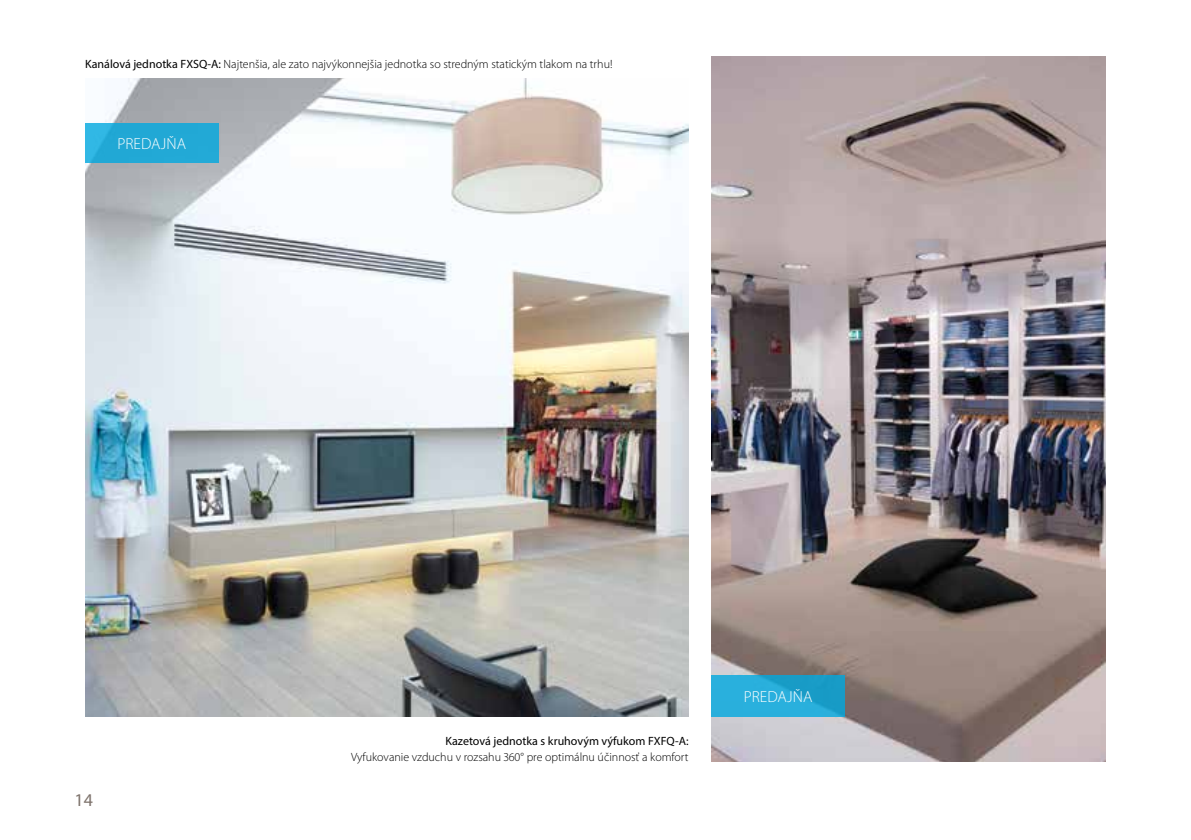
<style>
.page{position:relative;width:1191px;height:840px;background:#fff}
.page>*{position:absolute;margin:0;border:0;box-sizing:border-box;transform-origin:0 0}
.t1{font:18px "Myriad Pro";color:#7d726b}
.t2{font:300 16px "Myriad Pro";color:#fff}
.t3{font:300 12px "Myriad Pro";color:#000}
.t4{font:12px "Myriad Pro";color:#000}
.s1{font-weight:400}
</style>
<div class="page">
<img style="left:85px;top:79px;width:603px;height:636px">
<img style="left:711px;top:57px;width:395px;height:704px">
<svg style="left:711px;top:675px;width:134px;height:41px;fill:#29afdc"></svg>
<div style="left:85px;top:123px;width:133px;height:39px;background:linear-gradient(to right,#27aedb,#1fa6d3)"></div>
<p class="t3" style="left:85px;top:57px;width:529px"><span class="s1">Kanálová jednotka FXSQ-A:</span> Najtenšia, ale zato najvýkonnejšia jednotka so stredným statickým tlakom na trhu!</p>
<h2 class="t2" style="left:117px;top:134px;width:70px">PREDAJŇA</h2>
<h1 class="t1" style="left:75px;top:788px;width:20px">14</h1>
<p class="t4" style="left:445px;top:733px;width:244px">Kazetová jednotka s kruhovým výfukom FXFQ-A:</p>
<p class="t3" style="left:351px;top:750px;width:339px">Vyfukovanie vzduchu v rozsahu 360° pre optimálnu účinnosť a komfort</p>
<h2 class="t2" style="left:744px;top:687px;width:70px">PREDAJŇA</h2>
</div>
